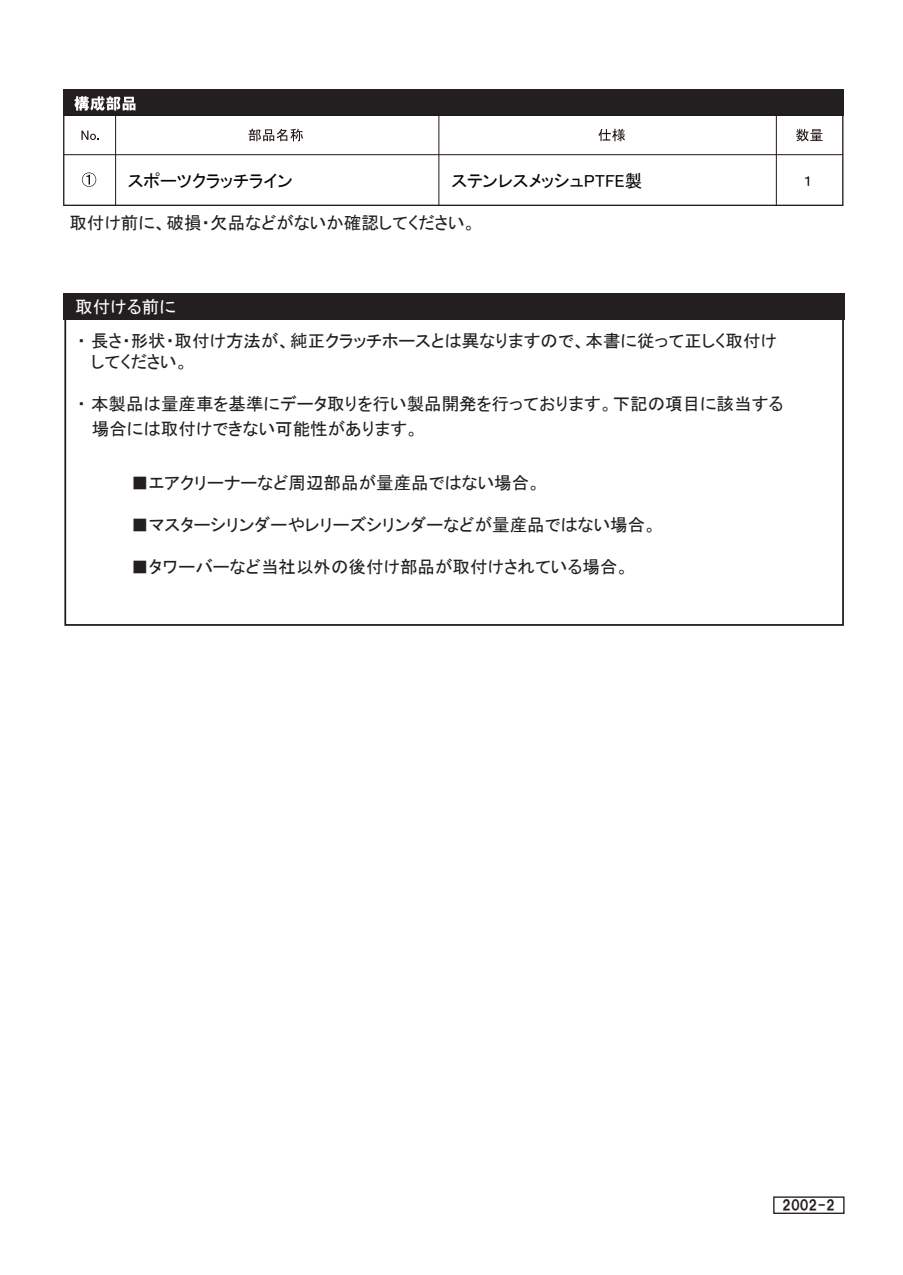
<style>
.page{position:relative;width:903px;height:1275px;background:#fff}
.page>*{position:absolute;margin:0;border:0;box-sizing:border-box;transform-origin:0 0}
.t1{font:17.5px/21px "MS P Gothic";color:#231f20}
.t2{font:17.5px "MS P Gothic";color:#060404}
.t3{font:17.5px "MS P Gothic";color:#fff}
.t4{font:14px "HGP Soei Kakugothic UB";color:#231f20}
.t5{font:14px "MS P Gothic";color:#060404}
</style>
<div class="page">
<div style="left:63px;top:89px;width:780px;height:27px;background:#231f20"></div>
<svg style="left:74px;top:96px;width:61px;height:15px"></svg>
<svg style="left:63px;top:115px;width:780px;height:91px"></svg>
<hr style="left:64px;top:154px;width:779px;height:1px;background:#211814">
<hr style="left:115px;top:114px;width:1px;height:92px;background:#211814">
<hr style="left:438px;top:114px;width:1px;height:92px;background:#211814">
<hr style="left:776px;top:114px;width:1px;height:92px;background:#211814">
<svg style="left:81px;top:131px;width:18px;height:9px"></svg>
<svg style="left:248px;top:129px;width:55px;height:12px"></svg>
<svg style="left:598px;top:129px;width:27px;height:12px"></svg>
<svg style="left:796px;top:129px;width:27px;height:12px"></svg>
<div style="left:773px;top:1196px;width:71px;height:18px;background:#fff;border:1px solid #211814"></div>
<div style="left:64px;top:293px;width:780px;height:27px;background:#231f20"></div>
<p class="t2" style="left:128px;top:172px;width:167px">スポーツクラッチライン</p>
<p class="t1" style="left:69px;top:212px;width:408px">取付け前に、破損・欠品などがないか確認してください。</p>
<p class="t2" style="left:452px;top:172px;width:192px">ステンレスメッシュPTFE製</p>
<p class="t5" style="left:803px;top:173px;width:11px">１</p>
<p class="t3" style="left:75px;top:298px;width:102px">取付ける前に</p>
<p class="t1" style="left:91px;top:331px;width:687px;text-indent:-14px">・ 長さ・形状・取付け方法が、純正クラッチホースとは異なりますので、本書に従って正しく取付けしてください。</p>
<p class="t1" style="left:92px;top:392px;width:693px;line-height:24.5px;text-indent:-15px">・ 本製品は量産車を基準にデータ取りを行い製品開発を行っております。下記の項目に該当する場合には取付けできない可能性があります。</p>
<p class="t1" style="left:131px;top:472px;width:411px">■エアクリーナーなど周辺部品が量産品ではない場合。</p>
<p class="t1" style="left:131px;top:514px;width:527px">■マスターシリンダーやレリーズシリンダーなどが量産品ではない場合。</p>
<p class="t1" style="left:131px;top:556px;width:499px">■タワーバーなど当社以外の後付け部品が取付けされている場合。</p>
<p class="t4" style="left:782px;top:1198px;width:54px">2002-2</p>
</div>
